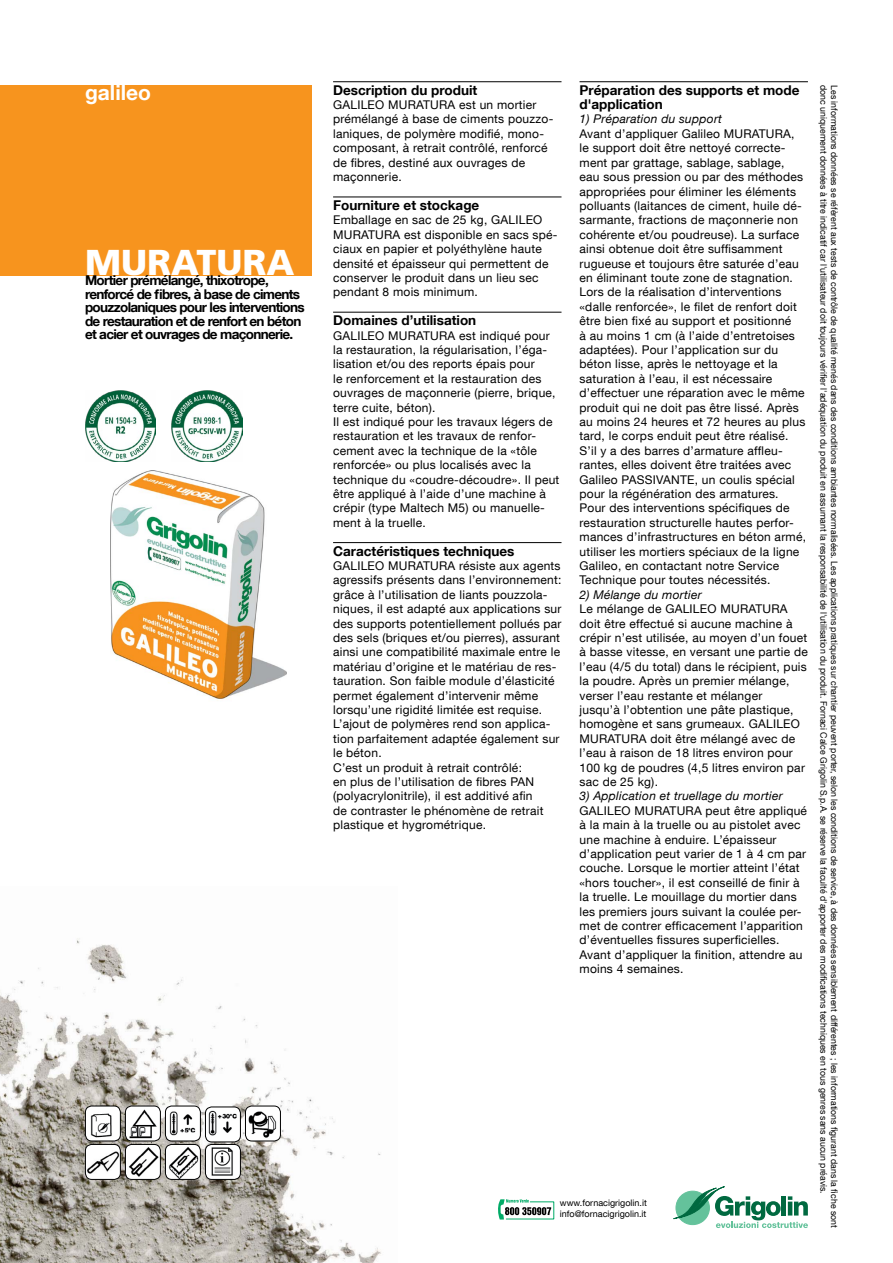
<style>
.page{position:relative;width:893px;height:1263px;background:#fff}
.page>*{position:absolute;margin:0;border:0;box-sizing:border-box;transform-origin:0 0}
.t1{font:900 36px "Frutiger";color:#fff}
.t2{font:700 21px "Helvetica Neue LT Com";color:#fff}
.t3{font:700 13.5px/13.5px "Helvetica Neue LT Com";letter-spacing:-.05em;color:#000}
.t4{font:700 13.5px/14.4px "Helvetica Neue LT Com";color:#000}
.t5{font:12px/14.4px "Helvetica Neue LT Com";letter-spacing:.02em;color:#000}
.t6{font:italic 12px "Helvetica Neue LT Com";letter-spacing:.02em;color:#000}
.t7{font:9px/10.8px "Helvetica Neue LT Com";color:#000}
</style>
<div class="page">
<img style="left:0;top:938px;width:381px;height:325px">
<div style="left:0;top:85px;width:312px;height:190px;background:#f7941e"></div>
<svg style="left:673px;top:1186px;width:135px;height:42px"></svg>
<svg style="left:498px;top:1199px;width:56px;height:20px"></svg>
<hr style="left:333px;top:81px;width:228px;height:1px;background:#000">
<hr style="left:333px;top:197px;width:228px;height:1px;background:#000">
<hr style="left:333px;top:312px;width:228px;height:1px;background:#000">
<hr style="left:333px;top:542px;width:228px;height:1px;background:#000">
<hr style="left:579px;top:81px;width:229px;height:1px;background:#000">
<img style="left:85px;top:390px;width:71px;height:71px">
<img style="left:171px;top:390px;width:71px;height:71px">
<img style="left:111px;top:470px;width:175px;height:229px">
<img style="left:85px;top:1106px;width:35px;height:34px">
<div style="left:85px;top:1106px;width:36px;height:35px;border:1px solid #000;border-radius:6px"></div>
<img style="left:125px;top:1106px;width:35px;height:34px">
<div style="left:125px;top:1106px;width:36px;height:35px;border:1px solid #000;border-radius:6px"></div>
<img style="left:165px;top:1106px;width:35px;height:34px">
<div style="left:165px;top:1106px;width:36px;height:35px;border:1px solid #000;border-radius:6px"></div>
<img style="left:205px;top:1107px;width:35px;height:34px">
<div style="left:205px;top:1106px;width:36px;height:36px;border:1px solid #000;border-radius:6px"></div>
<img style="left:245px;top:1106px;width:35px;height:34px">
<div style="left:245px;top:1106px;width:36px;height:35px;border:1px solid #000;border-radius:6px"></div>
<img style="left:85px;top:1144px;width:35px;height:35px">
<div style="left:85px;top:1144px;width:36px;height:36px;border:1px solid #000;border-radius:6px"></div>
<img style="left:125px;top:1144px;width:35px;height:35px">
<div style="left:125px;top:1144px;width:36px;height:36px;border:1px solid #000;border-radius:6px"></div>
<img style="left:165px;top:1144px;width:35px;height:35px">
<div style="left:165px;top:1144px;width:36px;height:36px;border:1px solid #000;border-radius:6px"></div>
<img style="left:205px;top:1144px;width:35px;height:35px">
<div style="left:205px;top:1144px;width:36px;height:36px;border:1px solid #000;border-radius:6px"></div>
<h2 class="t2" style="left:85px;top:79px;width:68px">galileo</h2>
<h1 class="t1" style="left:85px;top:241px;width:211px">MURATURA</h1>
<p class="t3" style="left:85px;top:273px;width:221px">Mortier prémélangé, thixotrope, renforcé de fibres, à base de ciments pouzzolaniques pour les interventions de restauration et de renfort en béton et acier et ouvrages de maçonnerie.</p>
<p class="t4" style="left:333px;top:82px;width:146px">Description du produit</p>
<p class="t5" style="left:333px;top:97px;width:222px">GALILEO MURATURA est un mortier prémélangé à base de ciments pouzzo&shy;laniques, de polymère modifié, mono&shy;composant, à retrait contrôlé, renforcé de fibres, destiné aux ouvrages de maçonnerie.</p>
<p class="t4" style="left:333px;top:197px;width:148px">Fourniture et stockage</p>
<p class="t5" style="left:333px;top:213px;width:226px">Emballage en sac de 25 kg, GALILEO MURATURA est disponible en sacs spé&shy;ciaux en papier et polyéthylène haute densité et épaisseur qui permettent de conserver le produit dans un lieu sec pendant 8 mois minimum.</p>
<p class="t4" style="left:333px;top:313px;width:145px">Domaines d’utilisation</p>
<p class="t5" style="left:333px;top:328px;width:228px">GALILEO MURATURA est indiqué pour la restauration, la régularisation, l’éga&shy;lisation et/ou des reports épais pour<br>le renforcement et la restauration des ouvrages de maçonnerie (pierre, brique, terre cuite, béton).<br>Il est indiqué pour les travaux légers de restauration et les travaux de renfor&shy;cement avec la technique de la «tôle renforcée» ou plus localisés avec la technique du «coudre-découdre». Il peut être appliqué à l’aide d’une machine à crépir (type Maltech M5) ou manuelle&shy;ment à la truelle.</p>
<p class="t4" style="left:333px;top:543px;width:183px">Caractéristiques techniques</p>
<p class="t5" style="left:333px;top:558px;width:230px">GALILEO MURATURA résiste aux agents agressifs présents dans l’environnement: grâce à l’utilisation de liants pouzzola&shy;niques, il est adapté aux applications sur des supports potentiellement pollués par des sels (briques et/ou pierres), assurant ainsi une compatibilité maximale entre le matériau d’origine et le matériau de res&shy;tauration. Son faible module d’élasticité permet également d’intervenir même lorsqu’une rigidité limitée est requise.<br>L’ajout de polymères rend son applica&shy;tion parfaitement adaptée également sur le béton.<br>C’est un produit à retrait contrôlé:<br>en plus de l’utilisation de fibres PAN (polyacrylonitrile), il est additivé afin<br>de contraster le phénomène de retrait plastique et hygrométrique.</p>
<p class="t4" style="left:579px;top:82px;width:221px">Préparation des supports et mode d'application</p>
<p class="t6" style="left:579px;top:112px;width:144px">1) Préparation du support</p>
<p class="t5" style="left:579px;top:126px;width:228px">Avant d’appliquer Galileo MURATURA, le support doit être nettoyé correcte&shy;ment par grattage, sablage, sablage, eau sous pression ou par des méthodes appropriées pour éliminer les éléments polluants (laitances de ciment, huile dé&shy;sarmante, fractions de maçonnerie non cohérente et/ou poudreuse). La surface ainsi obtenue doit être suffisamment rugueuse et toujours être saturée d’eau en éliminant toute zone de stagnation.<br>Lors de la réalisation d’interventions «dalle renforcée», le filet de renfort doit être bien fixé au support et positionné<br>à au moins 1 cm (à l’aide d’entretoises adaptées). Pour l’application sur du béton lisse, après le nettoyage et la saturation à l’eau, il est nécessaire d’effectuer une réparation avec le même produit qui ne doit pas être lissé. Après au moins 24 heures et 72 heures au plus tard, le corps enduit peut être réalisé.<br>S’il y a des barres d’armature affleu&shy;rantes, elles doivent être traitées avec Galileo PASSIVANTE, un coulis spécial pour la régénération des armatures.<br>Pour des interventions spécifiques de restauration structurelle hautes perfor&shy;mances d’infrastructures en béton armé, utiliser les mortiers spéciaux de la ligne Galileo, en contactant notre Service Technique pour toutes nécessités.</p>
<p class="t6" style="left:579px;top:587px;width:124px">2) Mélange du mortier</p>
<p class="t5" style="left:579px;top:601px;width:230px">Le mélange de GALILEO MURATURA doit être effectué si aucune machine à crépir n’est utilisée, au moyen d’un fouet à basse vitesse, en versant une partie de l’eau (4/5 du total) dans le récipient, puis la poudre. Après un premier mélange, verser l’eau restante et mélanger<br>jusqu’à l’obtention une pâte plastique, homogène et sans grumeaux. GALILEO MURATURA doit être mélangé avec de l’eau à raison de 18 litres environ pour 100 kg de poudres (4,5 litres environ par sac de 25 kg).</p>
<p class="t6" style="left:579px;top:789px;width:205px">3) Application et truellage du mortier</p>
<p class="t5" style="left:579px;top:803px;width:229px">GALILEO MURATURA peut être appliqué à la main à la truelle ou au pistolet avec une machine à enduire. L’épaisseur d’application peut varier de 1 à 4 cm par couche. Lorsque le mortier atteint l’état «hors toucher», il est conseillé de finir à la truelle. Le mouillage du mortier dans les premiers jours suivant la coulée per&shy;met de contrer efficacement l’apparition d’éventuelles fissures superficielles.<br>Avant d’appliquer la finition, attendre au moins 4 semaines.</p>
<p class="t7" style="left:560px;top:1197px;width:88px">www.fornacigrigolin.it info@fornacigrigolin.it</p>
<p class="t7" style="left:829px;top:85px;width:1110px;rotate:90deg">donc uniquement données à titre indicatif car l'utilisateur doit toujours vérifier l'adéquation du produit en assumant la responsabilité de l'utilisation du produit. Fornaci Calce Grigolin S.p.A. se réserve la faculté d'apporter des modifications techniques en tous genres sans aucun préavis.</p>
<p class="t7" style="left:840px;top:85px;width:1144px;rotate:90deg">Les informations données se réfèrent aux tests de contrôle de qualité menés dans des conditions ambiantes normalisées. Les applications pratiques sur chantier peuvent porter, selon les conditions de service, à des données sensiblement différentes ; les informations figurant dans la fiche sont</p>
</div>
